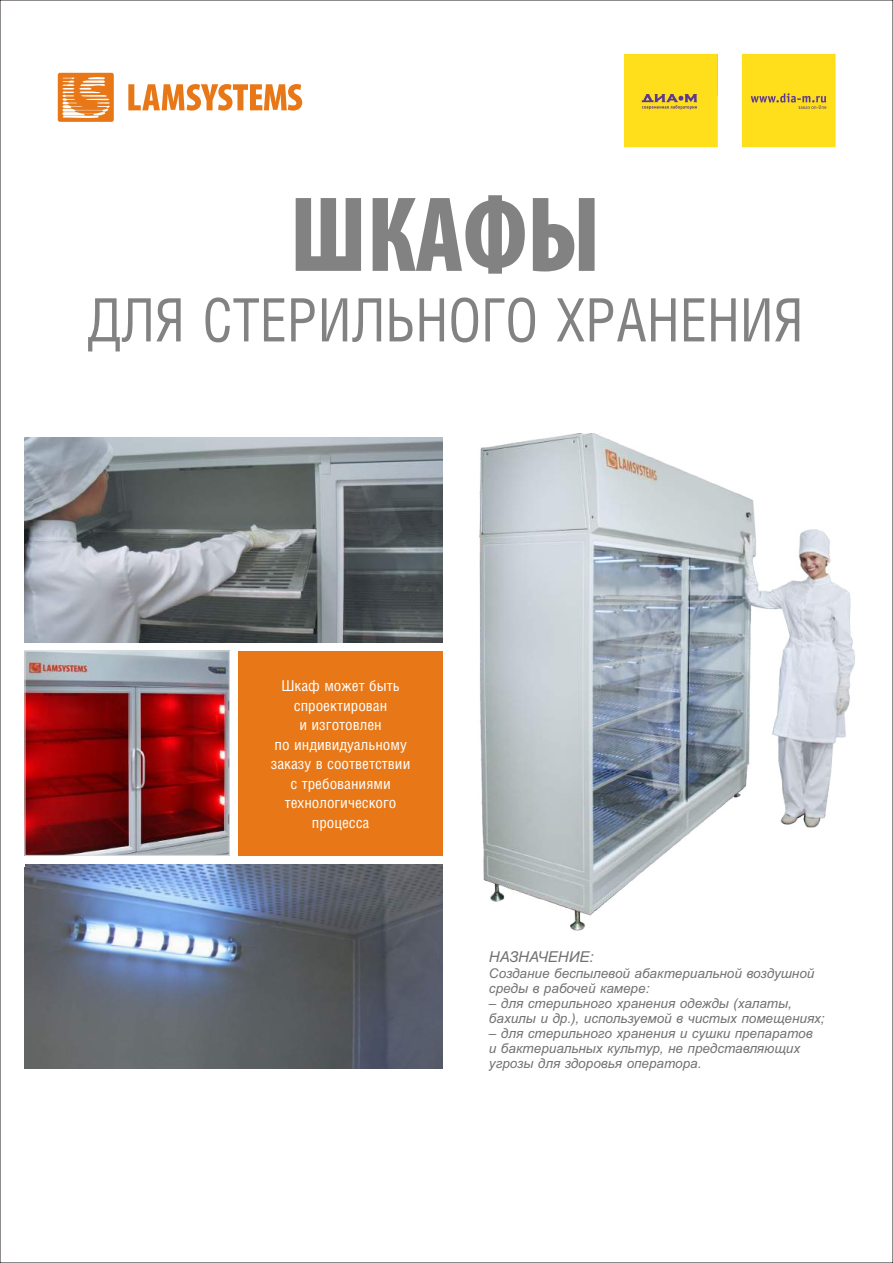
<style>
.page{position:relative;width:893px;height:1263px;background:#fff}
.page>*{position:absolute;margin:0;border:0;box-sizing:border-box;transform-origin:0 0}
.t1{font:15px/19.5px "Helios Cond";color:#fff;text-align:center;scale:1.04 1}
.t2{font:italic 15px "Arial";color:#737070}
.t3{font:italic 13.5px/15.1px "Arial";color:#737070}
</style>
<div class="page">
<svg style="left:58px;top:73px;width:56px;height:49px;background:#ed974d"></svg>
<svg style="left:128px;top:84px;width:174px;height:27px"></svg>
<svg style="left:296px;top:195px;width:299px;height:79px"></svg>
<svg style="left:88px;top:297px;width:711px;height:54px"></svg>
<img style="left:25px;top:864px;width:417px;height:204px">
<img style="left:25px;top:438px;width:416px;height:204px">
<img style="left:27px;top:652px;width:201px;height:202px">
<div style="left:25px;top:650px;width:205px;height:206px;border:1px solid #dedede"></div>
<div style="left:238px;top:651px;width:204px;height:204px;background:#e87817"></div>
<img style="left:441px;top:331px;width:414px;height:667px">
<img style="left:624px;top:53px;width:212px;height:95px">
<p class="t1" style="left:271px;top:677px;width:136px">Шкаф может быть спроектирован<br>и изготовлен<br>по индивидуальному заказу в соответствии с требованиями технологического процесса</p>
<p class="t2" style="left:489px;top:951px;width:106px">НАЗНАЧЕНИЕ:</p>
<p class="t3" style="left:489px;top:967px;width:327px">Создание беспылевой абактериальной воздушной среды в рабочей камере:</p>
<p class="t3" style="left:489px;top:997px;width:337px">– для стерильного хранения одежды (халаты, бахилы и др.), используемой в чистых помещениях;</p>
<p class="t3" style="left:489px;top:1027px;width:325px">– для стерильного хранения и сушки препаратов и бактериальных культур, не представляющих угрозы для здоровья оператора.</p>
</div>
